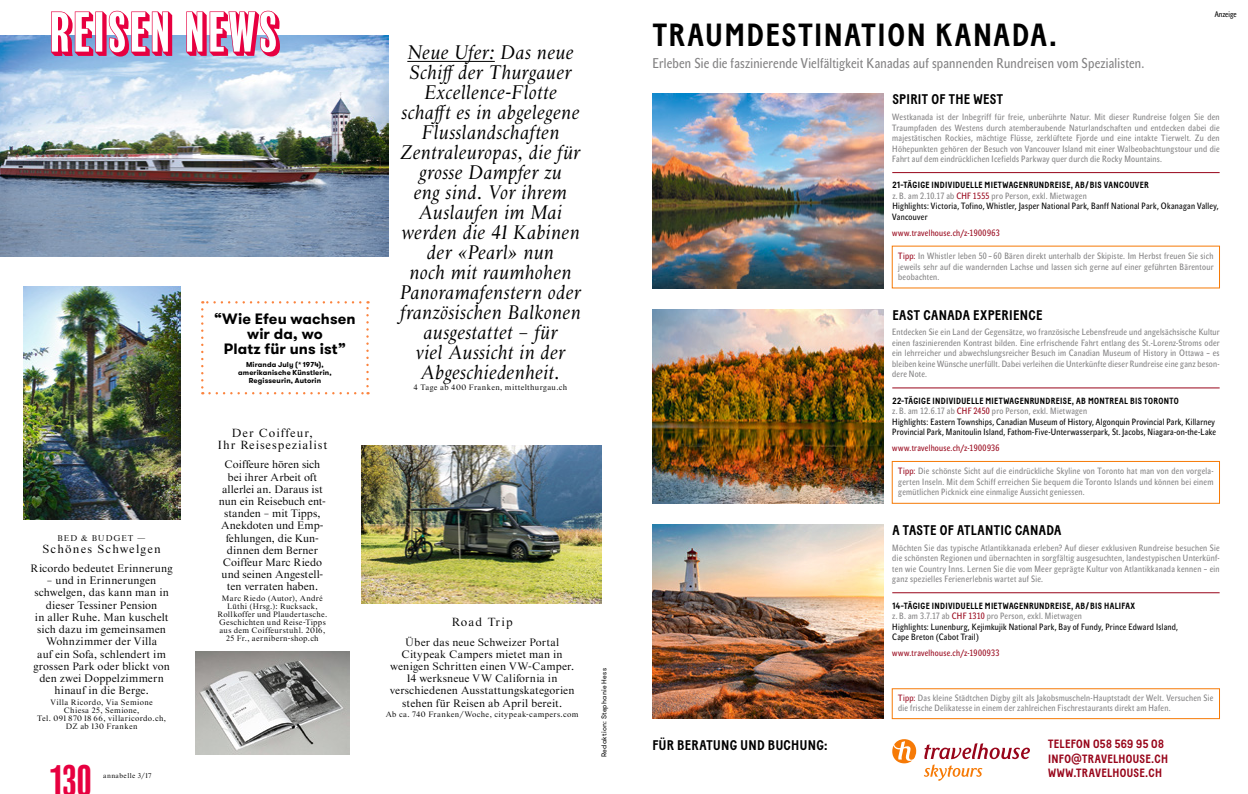
<style>
.page{position:relative;width:1248px;height:794px;background:#fff}
.page>*{position:absolute;margin:0;border:0;box-sizing:border-box;transform-origin:0 0}
.Pagina_L{font:condensed 40.6px "Balboa";color:#e70040}
.t1{font:700 32px "Baton";letter-spacing:.05em;color:#000}
.TX_Starling_mittig_k{font:italic 20px/20px "Starling";letter-spacing:.015em;color:#000;text-align:center}
.TX_Walsheim_15{font:700 15px/15px "GT Walsheim";letter-spacing:.005em;color:#000;text-align:center}
.t2{font:14px "John Sans Cond Text Pro";letter-spacing:.015em;color:#838283}
.t3{font:700 14px "Baton";letter-spacing:.025em;color:#000}
.t4{font:700 12px/14.4px "Baton";letter-spacing:.025em;color:#98051a}
.TI_Starling_mittig_1{font:12px/12px "Starling";letter-spacing:.085em;color:#000;text-align:center}
.TX_Starling_mittig_1{font:11px/12.2px "Starling";letter-spacing:.005em;color:#000;text-align:center}
.t5{font:9px/10.5px "John Sans Cond Text Pro";letter-spacing:.03em;color:#838283;text-align:justify}
.t6{font:9px/10.5px "John Sans Cond Text Pro";letter-spacing:.03em;color:#000}
.t7{font:9px "John Sans Cond Text Pro";letter-spacing:.03em;color:#98051a}
.TI_Starling_mittig_1-2{font:8.5px "Starling";letter-spacing:.1em;color:#000}
.Hinweis_Starling_mit{font:8px/8px "Starling";letter-spacing:.04em;color:#000;text-align:center}
.t8{font:8px "John Sans Cond Text Pro";color:#000}
.HInweis_Walsheim_mit{font:700 7.2px/8px "GT Walsheim";letter-spacing:.015em;color:#000;text-align:center}
.AU_gestuerzt{font:7px "GT Walsheim";letter-spacing:.035em;color:#000}
.Pagina_L-2{font:7px "Starling";letter-spacing:.06em;color:#000}
.s1{font-family:"Baton";font-weight:700}
.s2{color:#838283}
.s3{color:#98051a}
</style>
<div class="page">
<hr style="left:892px;top:388px;width:327px;height:1px;background:#98051a">
<hr style="left:892px;top:592px;width:327px;height:1px;background:#98051a">
<hr style="left:892px;top:172px;width:327px;height:1px;background:#98051a">
<img style="left:652px;top:309px;width:231px;height:194px">
<img style="left:652px;top:524px;width:231px;height:194px">
<img style="left:652px;top:94px;width:231px;height:194px">
<svg style="left:892px;top:739px;width:24px;height:24px"></svg>
<svg style="left:923px;top:743px;width:106px;height:37px"></svg>
<div style="left:892px;top:461px;width:327px;height:42px;border:1px solid #f67a06"></div>
<div style="left:892px;top:688px;width:327px;height:31px;border:1px solid #f67a06"></div>
<img style="left:0;top:35px;width:388px;height:222px">
<img style="left:23px;top:286px;width:157px;height:233px">
<img style="left:361px;top:445px;width:240px;height:159px">
<img style="left:195px;top:651px;width:155px;height:103px">
<hr style="left:407px;top:61px;width:88px;height:1px;background:#000">
<svg style="left:51px;top:11px;width:121px;height:46px"></svg>
<svg style="left:186px;top:11px;width:94px;height:46px"></svg>
<svg style="left:201px;top:309px;width:2px;height:85px"></svg>
<svg style="left:209px;top:392px;width:159px;height:2px"></svg>
<svg style="left:366px;top:301px;width:3px;height:85px"></svg>
<svg style="left:202px;top:301px;width:158px;height:2px"></svg>
<p class="TI_Starling_mittig_1-2" style="left:57px;top:533px;width:90px">BED &amp; BUDGET —</p>
<p class="TI_Starling_mittig_1" style="left:43px;top:543px;width:120px">Schönes Schwelgen</p>
<p class="TX_Starling_mittig_1" style="left:31px;top:562px;width:143px">Ricordo bedeutet Erinnerung</p>
<p class="TX_Starling_mittig_1" style="left:33px;top:575px;width:138px">– und in Erinnerungen schwelgen, das kann man in dieser Tessiner Pension<br>in aller Ruhe. Man kuschelt sich dazu im gemeinsamen<br>Wohnzimmer der Villa<br>auf ein Sofa, schlendert im grossen Park oder blickt von den zwei Doppelzimmern hinauf in die Berge.</p>
<p class="Hinweis_Starling_mit" style="left:37px;top:698px;width:130px">Villa Ricordo, Via Semione<br>Chiesa 25, Semione,<br>Tel. 091 870 18 66, villaricordo.ch,<br>DZ ab 130 Franken</p>
<p class="Pagina_L" style="left:49px;top:760px;width:43px">130</p>
<p class="Pagina_L-2" style="left:103px;top:771px;width:50px">annabelle 3/17</p>
<p class="TX_Walsheim_15" style="left:214px;top:312px;width:143px">“Wie Efeu wachsen wir da, wo<br>Platz für uns ist”</p>
<p class="HInweis_Walsheim_mit" style="left:238px;top:360px;width:95px">Miranda July (* 1974), amerikanische Künstlerin,<br>Regisseurin, Autorin</p>
<p class="TI_Starling_mittig_1" style="left:217px;top:427px;width:111px">Der Coiffeur,<br>Ihr Reisespezialist</p>
<p class="TX_Starling_mittig_1" style="left:219px;top:459px;width:108px">Coiffeure hören sich bei ihrer Arbeit oft allerlei an. Daraus ist nun ein Reisebuch ent&shy;standen – mit Tipps,<br>Anekdoten und Emp&shy;fehlungen, die Kun&shy;dinnen dem Berner<br>Coiffeur Marc Riedo und seinen Angestell&shy;ten verraten haben.</p>
<p class="Hinweis_Starling_mit" style="left:217px;top:595px;width:111px">Marc Riedo (Autor), André<br>Lüthi (Hrsg.): Rucksack,<br>Rollkoffer und Plaudertasche.<br>Geschichten und Reise-Tipps aus dem Coiffeurstuhl. 2016,<br>25 Fr., aernibern-shop.ch</p>
<p class="TX_Starling_mittig_k" style="left:400px;top:43px;width:183px">Neue Ufer: Das neue<br>Schiff der Thurgauer<br>Excellence-Flotte schafft es in abgelegene<br>Flusslandschaften<br>Zentraleuropas, die für grosse Dampfer zu<br>eng sind. Vor ihrem<br>Auslaufen im Mai werden die 41 Kabinen der «Pearl» nun<br>noch mit raumhohen<br>Panoramafenstern oder französischen Balkonen ausgestattet – für<br>viel Aussicht in der<br>Abgeschiedenheit.</p>
<p class="Hinweis_Starling_mit" style="left:413px;top:383px;width:155px">4 Tage ab 400 Franken, mittelthurgau.ch</p>
<p class="TI_Starling_mittig_1" style="left:451px;top:616px;width:62px">Road Trip</p>
<p class="TX_Starling_mittig_1" style="left:390px;top:636px;width:186px">Über das neue Schweizer Portal Citypeak Campers mietet man in wenigen Schritten einen VW-Camper.<br>14 werksneue VW California in verschiedenen Ausstattungskategorien stehen für Reisen ab April bereit.</p>
<p class="Hinweis_Starling_mit" style="left:386px;top:711px;width:194px">Ab ca. 740 Franken/Woche, citypeak-campers.com</p>
<p class="AU_gestuerzt" style="left:599px;top:757px;width:91px;rotate:-90deg">Redaktion: Stephanie Hess</p>
<p class="t1" style="left:652px;top:16px;width:406px">TRAUMDESTINATION KANADA.</p>
<p class="t2" style="left:652px;top:55px;width:493px">Erleben Sie die faszinierende Vielfältigkeit Kanadas auf spannenden Rundreisen vom Spezialisten.</p>
<p class="t8" style="left:1214px;top:10px;width:23px">Anzeige</p>
<p class="t3" style="left:892px;top:91px;width:112px">SPIRIT OF THE WEST</p>
<p class="t5" style="left:892px;top:112px;width:329px">Westkanada ist der Inbegriff für freie, unberührte Natur. Mit dieser Rundreise folgen Sie den Traumpfaden des Westens durch atemberaubende Naturlandschaften und entdecken dabei die majestätischen Rockies, mächtige Flüsse, zerklüftete Fjorde und eine intakte Tierwelt. Zu den Höhepunkten gehören der Besuch von Vancouver Island mit einer Walbeobachtungstour und die Fahrt auf dem eindrücklichen Icefields Parkway quer durch die Rocky Mountains.</p>
<p class="t6" style="left:892px;top:180px;width:328px"><span class="s1">21-TÄGIGE INDIVIDUELLE MIETWAGENRUNDREISE, AB/BIS VANCOUVER<br></span><span class="s2">z. B. am 2.10.17 ab</span> <span class="s3">CHF 1555</span> <span class="s2">pro Person, exkl. Mietwagen<br></span>Highlights: Victoria, Tofino, Whistler, Jasper National Park, Banff National Park, Okanagan Valley, Vancouver</p>
<p class="t7" style="left:892px;top:227px;width:109px">www.travelhouse.ch/z-1900963</p>
<p class="t5" style="left:898px;top:251px;width:317px"><span class="s3">Tipp:</span> In Whistler leben 50 – 60 Bären direkt unterhalb der Skipiste. Im Herbst freuen Sie sich jeweils sehr auf die wandernden Lachse und lassen sich gerne auf einer geführten Bärentour beobachten.</p>
<p class="t3" style="left:892px;top:306px;width:151px">EAST CANADA EXPERIENCE</p>
<p class="t5" style="left:892px;top:327px;width:329px">Entdecken Sie ein Land der Gegensätze, wo französische Lebensfreude und angelsächsische Kultur einen faszinierenden Kontrast bilden. Eine erfrischende Fahrt entlang des St.-Lorenz-Stroms oder ein lehrreicher und abwechslungsreicher Besuch im Canadian Museum of History in Ottawa – es bleiben keine Wünsche unerfüllt. Dabei verleihen die Unterkünfte dieser Rundreise eine ganz beson&shy;dere Note.</p>
<p class="t6" style="left:892px;top:395px;width:325px"><span class="s1">22-TÄGIGE INDIVIDUELLE MIETWAGENRUNDREISE, AB MONTREAL BIS TORONTO<br></span><span class="s2">z. B. am 12.6.17 ab</span> <span class="s3">CHF 2450</span> <span class="s2">pro Person, exkl. Mietwagen<br></span>Highlights: Eastern Townships, Canadian Museum of History, Algonquin Provincial Park, Killarney Provincial Park, Manitoulin Island, Fathom-Five-Unterwasserpark, St. Jacobs, Niagara-on-the-Lake</p>
<p class="t7" style="left:892px;top:443px;width:109px">www.travelhouse.ch/z-1900936</p>
<p class="t5" style="left:898px;top:466px;width:317px"><span class="s3">Tipp:</span> Die schönste Sicht auf die eindrückliche Skyline von Toronto hat man von den vorgela&shy;gerten Inseln. Mit dem Schiff erreichen Sie bequem die Toronto Islands und können bei einem gemütlichen Picknick eine einmalige Aussicht geniessen.</p>
<p class="t3" style="left:892px;top:522px;width:171px">A TASTE OF ATLANTIC CANADA</p>
<p class="t5" style="left:892px;top:542px;width:329px">Möchten Sie das typische Atlantikkanada erleben? Auf dieser exklusiven Rundreise besuchen Sie die schönsten Regionen und übernachten in sorgfältig ausgesuchten, landestypischen Unterkünf&shy;ten wie Country Inns. Lernen Sie die vom Meer geprägte Kultur von Atlantikkanada kennen – ein ganz spezielles Ferienerlebnis wartet auf Sie.</p>
<p class="t6" style="left:892px;top:600px;width:287px"><span class="s1">14-TÄGIGE INDIVIDUELLE MIETWAGENRUNDREISE, AB/BIS HALIFAX<br></span><span class="s2">z. B. am 3.7.17 ab</span> <span class="s3">CHF 1310</span> <span class="s2">pro Person, exkl. Mietwagen<br></span>Highlights: Lunenburg, Kejimkujik National Park, Bay of Fundy, Prince Edward Island, Cape Breton (Cabot Trail)</p>
<p class="t7" style="left:892px;top:647px;width:109px">www.travelhouse.ch/z-1900933</p>
<p class="t3" style="left:652px;top:737px;width:176px">FÜR BERATUNG UND BUCHUNG:</p>
<p class="t5" style="left:898px;top:692px;width:317px"><span class="s3">Tipp:</span> Das kleine Städtchen Digby gilt als Jakobsmuscheln-Hauptstadt der Welt. Versuchen Sie die frische Delikatesse in einem der zahlreichen Fischrestaurants direkt am Hafen.</p>
<p class="t4" style="left:1048px;top:737px;width:121px">TELEFON 058 569 95 08<br>INFO@TRAVELHOUSE.CH<br>WWW.TRAVELHOUSE.CH</p>
</div>
